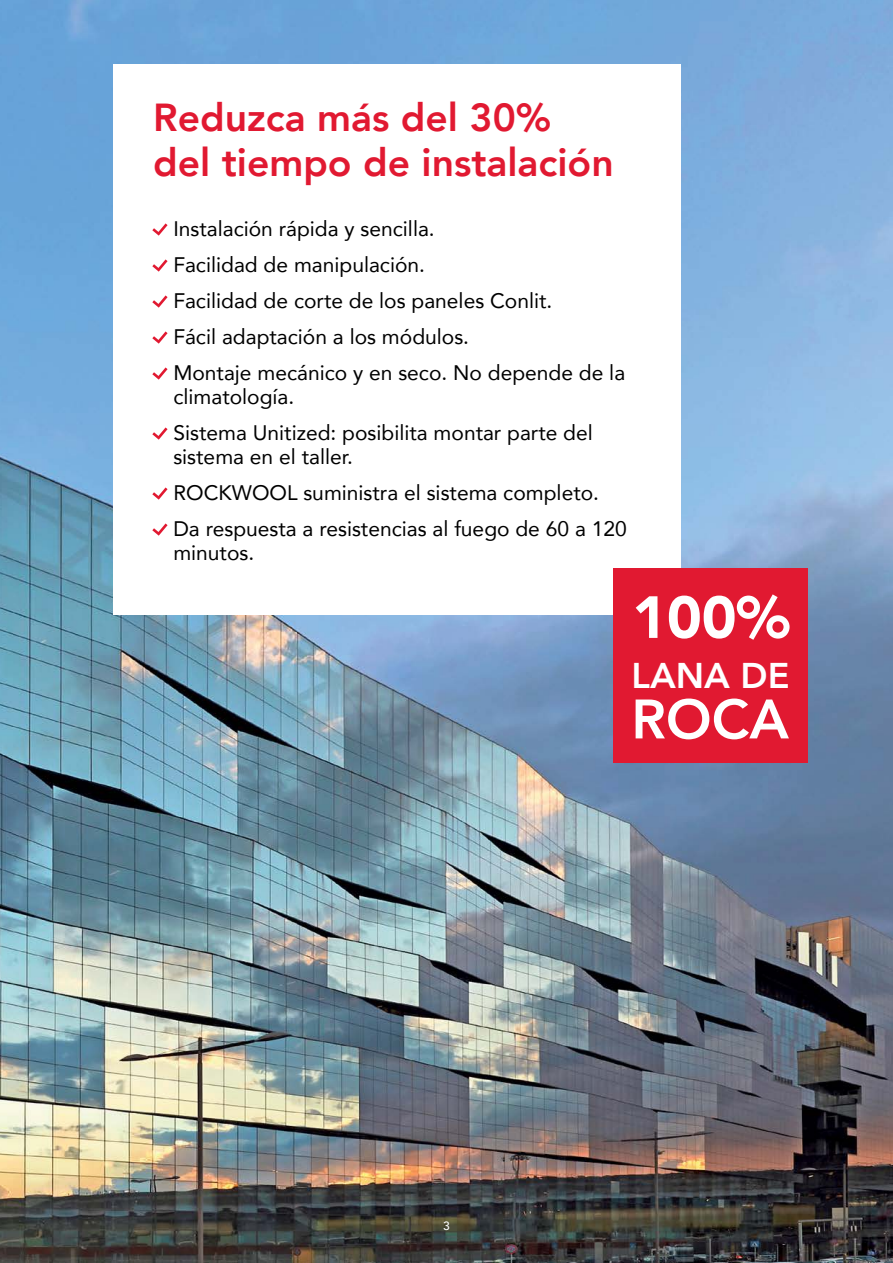
<style>
.page{position:relative;width:893px;height:1263px;background:#fff}
.page>*{position:absolute;margin:0;border:0;box-sizing:border-box;transform-origin:0 0}
.t1{font:900 58.8px "Avenir";color:#fff}
.t2{font:800 54.9px "Avenir";color:#fff}
.t3{font:800 39px/44.7px "Avenir";color:#e11931}
.t4{font:800 35.7px "Avenir";color:#fff}
.t5{font:21px/36px "Avenir";color:#000}
.t6{font:500 12px "Avenir";color:#fff}
</style>
<div class="page">
<img style="left:0;top:0;width:893px;height:1263px">
<div style="left:113px;top:64px;width:567px;height:550px;background:#fff"></div>
<svg style="left:152px;top:223px;width:16px;height:13px"></svg>
<svg style="left:152px;top:259px;width:16px;height:13px"></svg>
<svg style="left:152px;top:295px;width:16px;height:13px"></svg>
<svg style="left:152px;top:331px;width:16px;height:13px"></svg>
<svg style="left:152px;top:367px;width:16px;height:13px"></svg>
<svg style="left:152px;top:427px;width:16px;height:13px"></svg>
<svg style="left:152px;top:487px;width:16px;height:13px"></svg>
<svg style="left:152px;top:523px;width:16px;height:13px"></svg>
<div style="left:613px;top:568px;width:195px;height:195px;background:#e11931"></div>
<h3 class="t3" style="left:153px;top:96px;width:462px">Reduzca más del 30% del tiempo de instalación</h3>
<p class="t5" style="left:173px;top:210px;width:453px">Instalación rápida y sencilla.<br>Facilidad de manipulación.<br>Facilidad de corte de los paneles Conlit.<br>Fácil adaptación a los módulos.<br>Montaje mecánico y en seco. No depende de la</p>
<p class="t5" style="left:173px;top:378px;width:421px">climatología.<br>Sistema Unitized: posibilita montar parte del</p>
<p class="t5" style="left:173px;top:438px;width:455px">sistema en el taller.<br>ROCKWOOL suministra el sistema completo.<br>Da respuesta a resistencias al fuego de 60 a 120</p>
<p class="t5" style="left:173px;top:534px;width:82px">minutos.</p>
<h1 class="t1" style="left:632px;top:567px;width:159px">100%</h1>
<h3 class="t4" style="left:631px;top:648px;width:160px">LANA DE</h3>
<h2 class="t2" style="left:631px;top:677px;width:159px">ROCA</h2>
<p class="t6" style="left:443px;top:1215px;width:8px">3</p>
</div>
